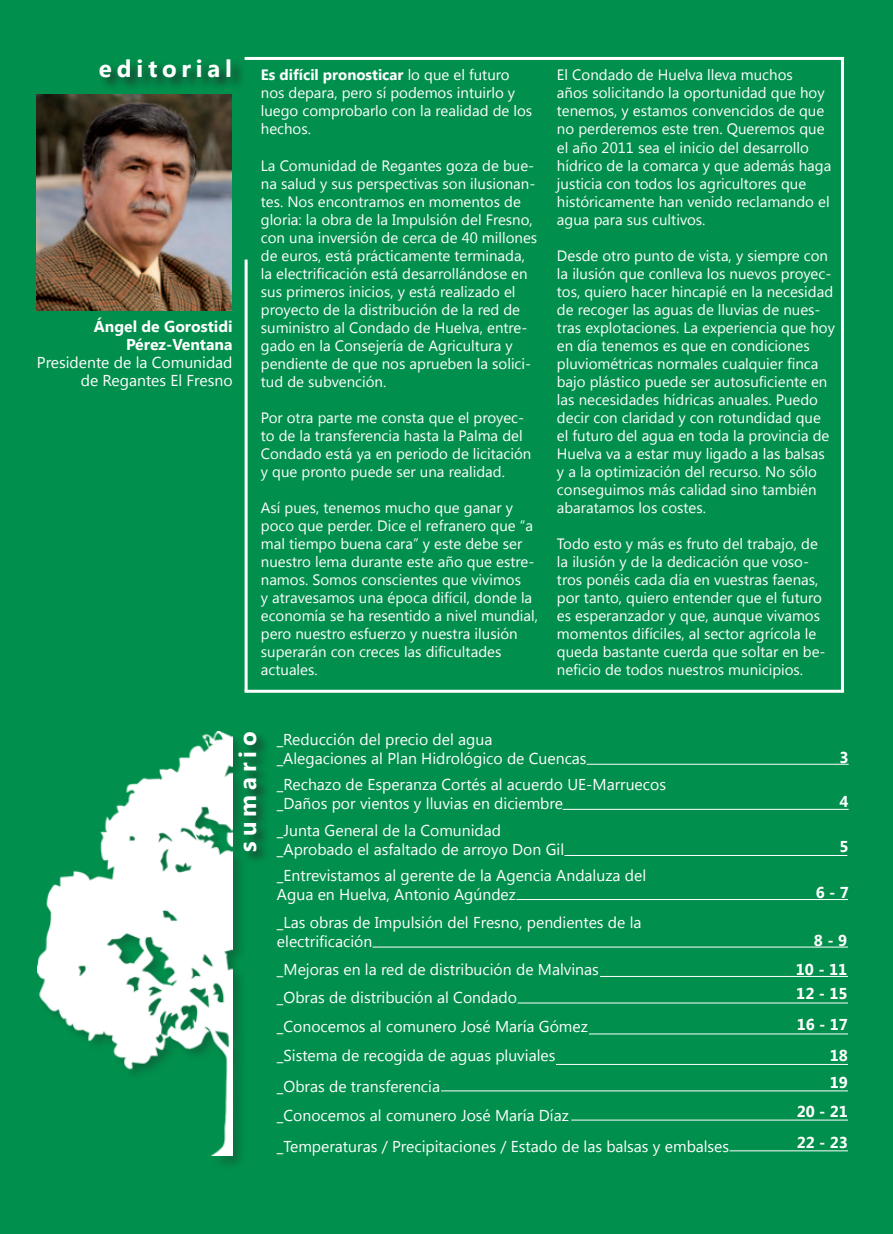
<style>
.page{position:relative;width:893px;height:1234px;background:#fff}
.page>*{position:absolute;margin:0;border:0;box-sizing:border-box;transform-origin:0 0}
.t1{font:700 24px "Segoe UI";letter-spacing:.2em;color:#fff}
.t2{font:15.75px/18.9px "Segoe UI";color:#fff}
.t3{font:700 15.75px/18px "Segoe UI";color:#fff;text-align:right}
.t4{font:15px/18px "Segoe UI";color:#fff}
.s1{font-weight:700}
</style>
<div class="page">
<div style="left:0;top:0;width:893px;height:1233px;background:#008f4c"></div>
<div style="left:36px;top:730px;width:210px;height:439px;background:#231f20;opacity:.3"></div>
<img style="left:38px;top:731px;width:194px;height:423px">
<div style="left:237px;top:731px;width:34px;height:133px;background:#231f20;opacity:.75"></div>
<img style="left:37px;top:94px;width:195px;height:216px">
<div style="left:98px;top:57px;width:147px;height:34px;background:#231f20;opacity:.75"></div>
<hr style="left:245px;top:57px;width:599px;height:3px;background:#fff">
<hr style="left:245px;top:259px;width:3px;height:432px;background:#fff">
<hr style="left:245px;top:689px;width:599px;height:3px;background:#fff">
<hr style="left:841px;top:57px;width:3px;height:634px;background:#fff">
<hr style="left:587px;top:763px;width:262px;height:1px;background:#fff">
<hr style="left:516px;top:898px;width:332px;height:1px;background:#fff">
<hr style="left:563px;top:808px;width:286px;height:1px;background:#fff">
<hr style="left:564px;top:854px;width:283px;height:1px;background:#fff">
<hr style="left:518px;top:1002px;width:330px;height:1px;background:#fff">
<hr style="left:556px;top:1063px;width:292px;height:1px;background:#fff">
<hr style="left:441px;top:1090px;width:407px;height:1px;background:#fff">
<hr style="left:372px;top:946px;width:476px;height:1px;background:#fff">
<hr style="left:600px;top:975px;width:248px;height:1px;background:#fff">
<hr style="left:589px;top:1033px;width:259px;height:1px;background:#fff">
<hr style="left:571px;top:1119px;width:277px;height:1px;background:#fff">
<hr style="left:729px;top:1150px;width:119px;height:1px;background:#fff">
<p class="t4" style="left:261px;top:65px;width:273px;text-indent:-162px"><sup>e</sup> <sup>d</sup> <sup>i</sup> <sup>t</sup> <sup>o</sup> <sup>r</sup> <sup>i</sup> <sup>a</sup> <sup>l</sup> <span class="s1">Es difícil pronosticar</span> lo que el futuro nos depara, pero sí podemos intuirlo y luego comprobarlo con la realidad de los hechos.</p>
<p class="t4" style="left:261px;top:155px;width:278px">La Comunidad de Regantes goza de bue&shy;na salud y sus perspectivas son ilusionan&shy;tes. Nos encontramos en momentos de gloria: la obra de la Impulsión del Fresno, con una inversión de cerca de 40 millones de euros, está prácticamente terminada, la electrificación está desarrollándose en sus primeros inicios, y está realizado el proyecto de la distribución de la red de suministro al Condado de Huelva, entre&shy;gado en la Consejería de Agricultura y pendiente de que nos aprueben la solici&shy;tud de subvención.</p>
<p class="t4" style="left:261px;top:407px;width:272px">Por otra parte me consta que el proyec&shy;to de la transferencia hasta la Palma del Condado está ya en periodo de licitación y que pronto puede ser una realidad.</p>
<p class="t4" style="left:261px;top:497px;width:279px">Así pues, tenemos mucho que ganar y poco que perder. Dice el refranero que “a mal tiempo buena cara” y este debe ser nuestro lema durante este año que estre&shy;namos. Somos conscientes que vivimos<br>y atravesamos una época difícil, donde la economía se ha resentido a nivel mundial, pero nuestro esfuerzo y nuestra ilusión superarán con creces las dificultades actuales.</p>
<p class="t3" style="left:94px;top:316px;width:140px">Ángel de Gorostidi<br>Pérez-Ventana</p>
<p class="t2" style="left:37px;top:352px;width:197px;line-height:18px;text-align:right">Presidente de la Comunidad de Regantes El Fresno</p>
<p class="t4" style="left:557px;top:65px;width:276px">El Condado de Huelva lleva muchos<br>años solicitando la oportunidad que hoy tenemos, y estamos convencidos de que no perderemos este tren. Queremos que el año 2011 sea el inicio del desarrollo hídrico de la comarca y que además haga justicia con todos los agricultores que históricamente han venido reclamando el agua para sus cultivos.</p>
<p class="t4" style="left:557px;top:245px;width:280px">Desde otro punto de vista, y siempre con la ilusión que conlleva los nuevos proyec&shy;tos, quiero hacer hincapié en la necesidad de recoger las aguas de lluvias de nues&shy;tras explotaciones. La experiencia que hoy en día tenemos es que en condiciones pluviométricas normales cualquier finca bajo plástico puede ser autosuficiente en las necesidades hídricas anuales. Puedo decir con claridad y con rotundidad que el futuro del agua en toda la provincia de Huelva va a estar muy ligado a las balsas y a la optimización del recurso. No sólo conseguimos más calidad sino también abaratamos los costes.</p>
<p class="t4" style="left:557px;top:533px;width:270px">Todo esto y más es fruto del trabajo, de la ilusión y de la dedicación que voso&shy;tros ponéis cada día en vuestras faenas, por tanto, quiero entender que el futuro es esperanzador y que, aunque vivamos momentos difíciles, al sector agrícola le queda bastante cuerda que soltar en be&shy;neficio de todos nuestros municipios.</p>
<h1 class="t1" style="left:231px;top:851px;width:121px;rotate:-90deg">sumario</h1>
<p class="t2" style="left:277px;top:729px;width:311px">_Reducción del precio del agua<br>_Alegaciones al Plan Hidrológico de Cuencas</p>
<p class="t2" style="left:277px;top:774px;width:391px">_Rechazo de Esperanza Cortés al acuerdo UE-Marruecos _Daños por vientos y lluvias en diciembre</p>
<p class="t2" style="left:277px;top:820px;width:289px">_Junta General de la Comunidad _Aprobado el asfaltado de arroyo Don Gil</p>
<p class="t2" style="left:277px;top:865px;width:371px">_Entrevistamos al gerente de la Agencia Andaluza del<br>Agua en Huelva, Antonio Agúndez</p>
<p class="t2" style="left:277px;top:912px;width:366px">_Las obras de Impulsión del Fresno, pendientes de la electrificación</p>
<p class="t3" style="left:839px;top:747px;width:11px">3</p>
<p class="t3" style="left:839px;top:791px;width:11px">4</p>
<p class="t3" style="left:839px;top:836px;width:11px">5</p>
<p class="t3" style="left:816px;top:882px;width:35px">6 - 7</p>
<p class="t3" style="left:814px;top:929px;width:35px">8 - 9</p>
<p class="t2" style="left:277px;top:959px;width:323px">_Mejoras en la red de distribución de Malvinas</p>
<p class="t3" style="left:796px;top:959px;width:53px">10 - 11</p>
<p class="t2" style="left:277px;top:987px;width:241px">_Obras de distribución al Condado</p>
<p class="t3" style="left:796px;top:983px;width:53px">12 - 15</p>
<p class="t2" style="left:277px;top:1016px;width:312px">_Conocemos al comunero José María Gómez</p>
<p class="t3" style="left:797px;top:1014px;width:53px">16 - 17</p>
<p class="t2" style="left:277px;top:1045px;width:280px">_Sistema de recogida de aguas pluviales</p>
<p class="t3" style="left:830px;top:1045px;width:20px">18</p>
<p class="t2" style="left:277px;top:1075px;width:165px">_Obras de transferencia</p>
<p class="t3" style="left:830px;top:1071px;width:20px">19</p>
<p class="t2" style="left:277px;top:1104px;width:293px">_Conocemos al comunero José María Díaz</p>
<p class="t3" style="left:797px;top:1101px;width:53px">20 - 21</p>
<p class="t2" style="left:277px;top:1135px;width:454px">_Temperaturas / Precipitaciones / Estado de las balsas y embalses</p>
<p class="t3" style="left:797px;top:1132px;width:53px">22 - 23</p>
</div>
